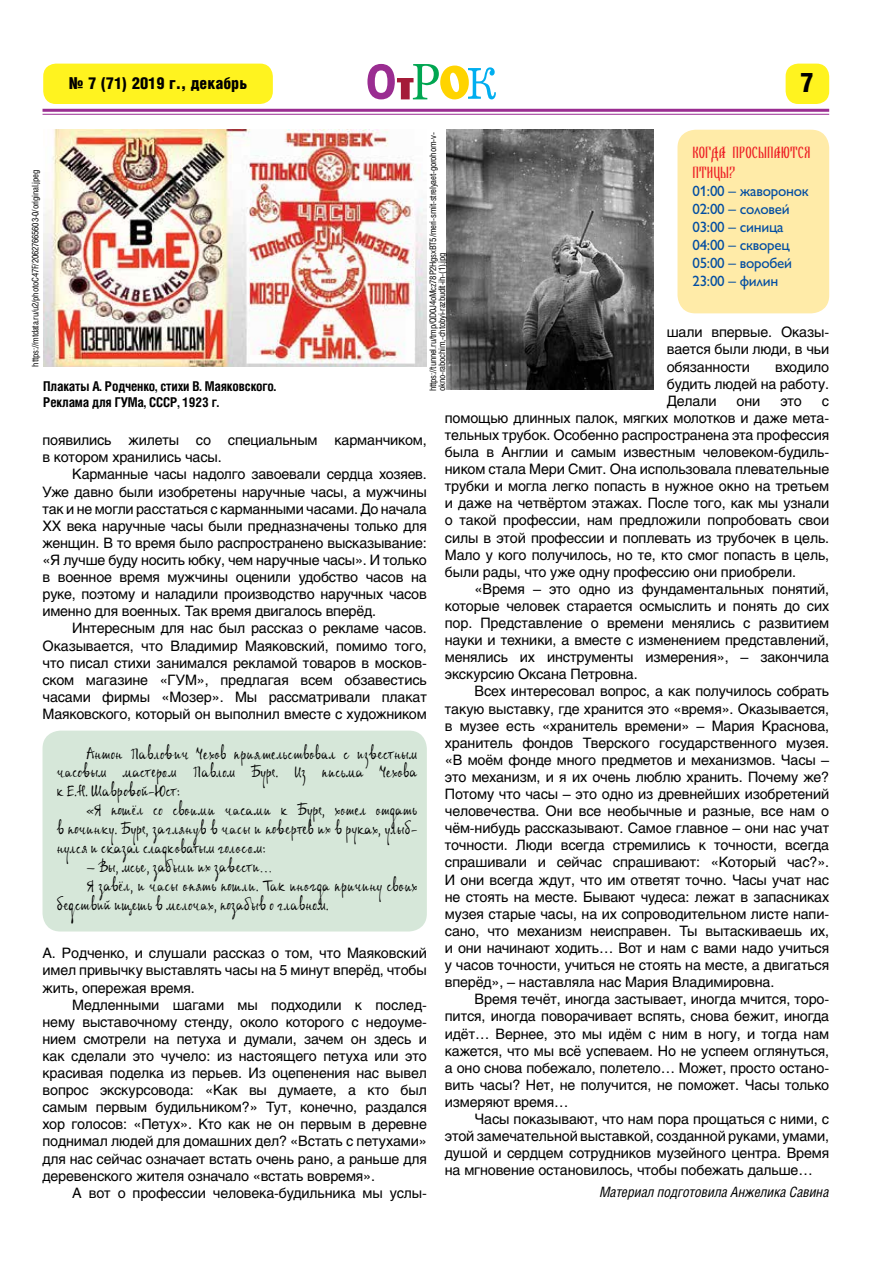
<style>
.page{position:relative;width:893px;height:1263px;background:#fff}
.page>*{position:absolute;margin:0;border:0;box-sizing:border-box;transform-origin:0 0}
.t1{font:27px "Helios Cond Black C";color:#000}
.t2{font:16.5px/19.8px "A La Russ";letter-spacing:.01em;color:#ed1d24}
.t3{font:16.5px "Helios Cond Black C";color:#000}
.t4{font:15.75px/18.9px "ALS Syys Script";letter-spacing:-.01em;color:#000;text-align:justify}
.t5{font:15px/18px "Gill Sans C";letter-spacing:-.015em;color:#034ea2}
.t6{font:14.25px/17.1px "Helios C";letter-spacing:-.01em;color:#000;text-align:justify}
.t7{font:italic 14.25px "Helios Cond C";letter-spacing:-.01em;color:#000}
.t8{font:700 13.5px/16.2px "Helios Cond C";letter-spacing:-.01em;color:#000}
.t9{font:9px/9px "Helios Cond C";letter-spacing:-.025em;color:#000}
</style>
<div class="page">
<div style="left:43px;top:64px;width:230px;height:40px;background:#fff31f;border-radius:13px"></div>
<svg style="left:367px;top:64px;width:129px;height:35px"></svg>
<hr style="left:43px;top:109px;width:786px;height:3px;background:#9a2d91">
<hr style="left:43px;top:114px;width:786px;height:1px;background:#9a2d91">
<div style="left:786px;top:64px;width:43px;height:40px;background:#fff31f;border-radius:13px"></div>
<img style="left:43px;top:130px;width:384px;height:237px">
<img style="left:446px;top:130px;width:208px;height:260px">
<div style="left:677px;top:130px;width:152px;height:183px;background:#ffeba8;border-radius:18px"></div>
<div style="left:43px;top:731px;width:384px;height:200px;background:#d6e7d9;border-radius:18px"></div>
<p class="t3" style="left:69px;top:74px;width:180px">№ 7 (71) 2019 г., декабрь</p>
<h1 class="t1" style="left:800px;top:67px;width:15px">7</h1>
<p class="t9" style="left:428px;top:391px;width:260px;rotate:-90deg">https://tunnel.ru/tmp/QD0J4oMcz78P2HgsxBT5/meri-smit-strelyaet-gorohom-v&shy;okno-rabochim,-chtobyi-razbudit-ih-(1).jpg</p>
<p class="t2" style="left:692px;top:144px;width:120px">КОГДА ПРОСЫПАЮТСЯ<br>ПТИЦЫ?</p>
<p class="t5" style="left:692px;top:182px;width:118px">01:00 – жаворонок<br>02:00 – соловей<br>03:00 – синица<br>04:00 – скворец<br>05:00 – воробей<br>23:00 – филин</p>
<p class="t9" style="left:31px;top:367px;width:198px;rotate:-90deg">https://mtdata.ru/u2/photoC47F/20627665603-0/original.jpeg</p>
<p class="t6" style="left:667px;top:324px;width:164px">шали впервые. Оказы&shy;вается были люди, в чьи обязанности</p>
<p class="t6" style="left:667px;top:358px;width:164px;text-indent:108px">входило будить людей на работу.<br>Делали</p>
<p class="t8" style="left:43px;top:378px;width:234px">Плакаты А. Родченко, стихи В. Маяковского.<br>Реклама для ГУМа, СССР, 1923 г.</p>
<p class="t6" style="left:445px;top:392px;width:386px;text-indent:377px">с помощью длинных палок, мягких молотков и даже мета&shy;тельных трубок. Особенно распространена эта профессия была в Англии и самым известным человеком-будиль&shy;ником стала Мери Смит. Она использовала плевательные трубки и могла легко попасть в нужное окно на третьем и даже на четвёртом этажах. После того, как мы узнали о такой профессии, нам предложили попробовать свои силы в этой профессии и поплевать из трубочек в цель.<br>Мало у кого получилось, но те, кто смог попасть в цель, были рады, что уже одну профессию они приобрели.</p>
<p class="t6" style="left:445px;top:580px;width:386px;text-indent:30px">«Время – это одно из фундаментальных понятий, которые человек старается осмыслить и понять до сих пор. Представление о времени менялись с развитием науки и техники, а вместе с изменением представлений, менялись их инструменты измерения», – закончила экскурсию Оксана Петровна.</p>
<p class="t6" style="left:445px;top:683px;width:386px;text-indent:30px">Всех интересовал вопрос, а как получилось собрать такую выставку, где хранится это «время». Оказывается, в музее есть «хранитель времени» – Мария Краснова, хранитель фондов Тверского государственного музея. «В моём фонде много предметов и механизмов. Часы – это механизм, и я их очень люблю хранить. Почему же?<br>Потому что часы – это одно из древнейших изобретений человечества. Они все необычные и разные, все нам о чём-нибудь рассказывают. Самое главное – они нас учат точности. Люди всегда стремились к точности, всегда спрашивали и сейчас спрашивают: «Который час?».<br>И они всегда ждут, что им ответят точно. Часы учат нас не стоять на месте. Бывают чудеса: лежат в запасниках музея старые часы, на их сопроводительном листе напи&shy;сано, что механизм неисправен. Ты вытаскиваешь их, и они начинают ходить… Вот и нам с вами надо учиться у часов точности, учиться не стоять на месте, а двигаться вперёд», – наставляла нас Мария Владимировна.</p>
<p class="t6" style="left:445px;top:990px;width:386px;text-indent:30px">Время течёт, иногда застывает, иногда мчится, торо&shy;пится, иногда поворачивает вспять, снова бежит, иногда идёт… Вернее, это мы идём с ним в ногу, и тогда нам кажется, что мы всё успеваем. Но не успеем оглянуться, а оно снова побежало, полетело… Может, просто остано&shy;вить часы? Нет, не получится, не поможет. Часы только измеряют время…</p>
<p class="t6" style="left:445px;top:1110px;width:386px;text-indent:30px">Часы показывают, что нам пора прощаться с ними, с этой замечательной выставкой, созданной руками, умами, душой и сердцем сотрудников музейного центра. Время на мгновение остановилось, чтобы побежать дальше…</p>
<p class="t7" style="left:600px;top:1183px;width:231px">Материал подготовила Анжелика Савина</p>
<p class="t6" style="left:736px;top:392px;width:25px">они</p>
<p class="t6" style="left:780px;top:392px;width:23px">это</p>
<p class="t6" style="left:43px;top:432px;width:386px">появились жилеты со специальным карманчиком, в котором хранились часы.</p>
<p class="t6" style="left:43px;top:466px;width:386px;text-indent:30px">Карманные часы надолго завоевали сердца хозяев.<br>Уже давно были изобретены наручные часы, а мужчины так и не могли расстаться с карманными часами. До начала ХХ века наручные часы были предназначены только для женщин. В то время было распространено высказывание: «Я лучше буду носить юбку, чем наручные часы». И только в военное время мужчины оценили удобство часов на руке, поэтому и наладили производство наручных часов именно для военных. Так время двигалось вперёд.</p>
<p class="t6" style="left:43px;top:620px;width:386px;text-indent:30px">Интересным для нас был рассказ о рекламе часов.<br>Оказывается, что Владимир Маяковский, помимо того, что писал стихи занимался рекламой товаров в москов&shy;ском магазине «ГУМ», предлагая всем обзавестись часами фирмы «Мозер». Мы рассматривали плакат Маяковского, который он выполнил вместе с художником</p>
<p class="t4" style="left:57px;top:744px;width:362px;text-indent:30px">Антон Павлович Чехов приятельствовал с известным часовым мастером Павлом Буре. Из письма Чехова к Е.Н. Шавровой-Юст:</p>
<p class="t4" style="left:57px;top:800px;width:362px;text-indent:30px">«Я пошёл со своими часами к Буре, хотел отдать в починку. Буре, заглянув в часы и повертев их в руках, улыб&shy;нулся и сказал сладковатым голосом:</p>
<p class="t4" style="left:86px;top:857px;width:187px">– Вы, мсье, забыли их завести…</p>
<p class="t4" style="left:86px;top:876px;width:333px">Я завёл, и часы опять пошли. Так иногда причину своих</p>
<p class="t4" style="left:57px;top:895px;width:274px">бедствий ищешь в мелочах, позабыв о главном.</p>
<p class="t6" style="left:43px;top:945px;width:386px">А. Родченко, и слушали рассказ о том, что Маяковский имел привычку выставлять часы на 5 минут вперёд, чтобы жить, опережая время.</p>
<p class="t6" style="left:43px;top:996px;width:386px;text-indent:30px">Медленными шагами мы подходили к послед&shy;нему выставочному стенду, около которого с недоуме&shy;нием смотрели на петуха и думали, зачем он здесь и как сделали это чучело: из настоящего петуха или это красивая поделка из перьев. Из оцепенения нас вывел вопрос экскурсовода: «Как вы думаете, а кто был самым первым будильником?» Тут, конечно, раздался хор голосов: «Петух». Кто как не он первым в деревне поднимал людей для домашних дел? «Встать с петухами» для нас сейчас означает встать очень рано, а раньше для деревенского жителя означало «встать вовремя».</p>
<p class="t6" style="left:72px;top:1184px;width:356px">А вот о профессии человека-будильника мы услы-</p>
</div>
